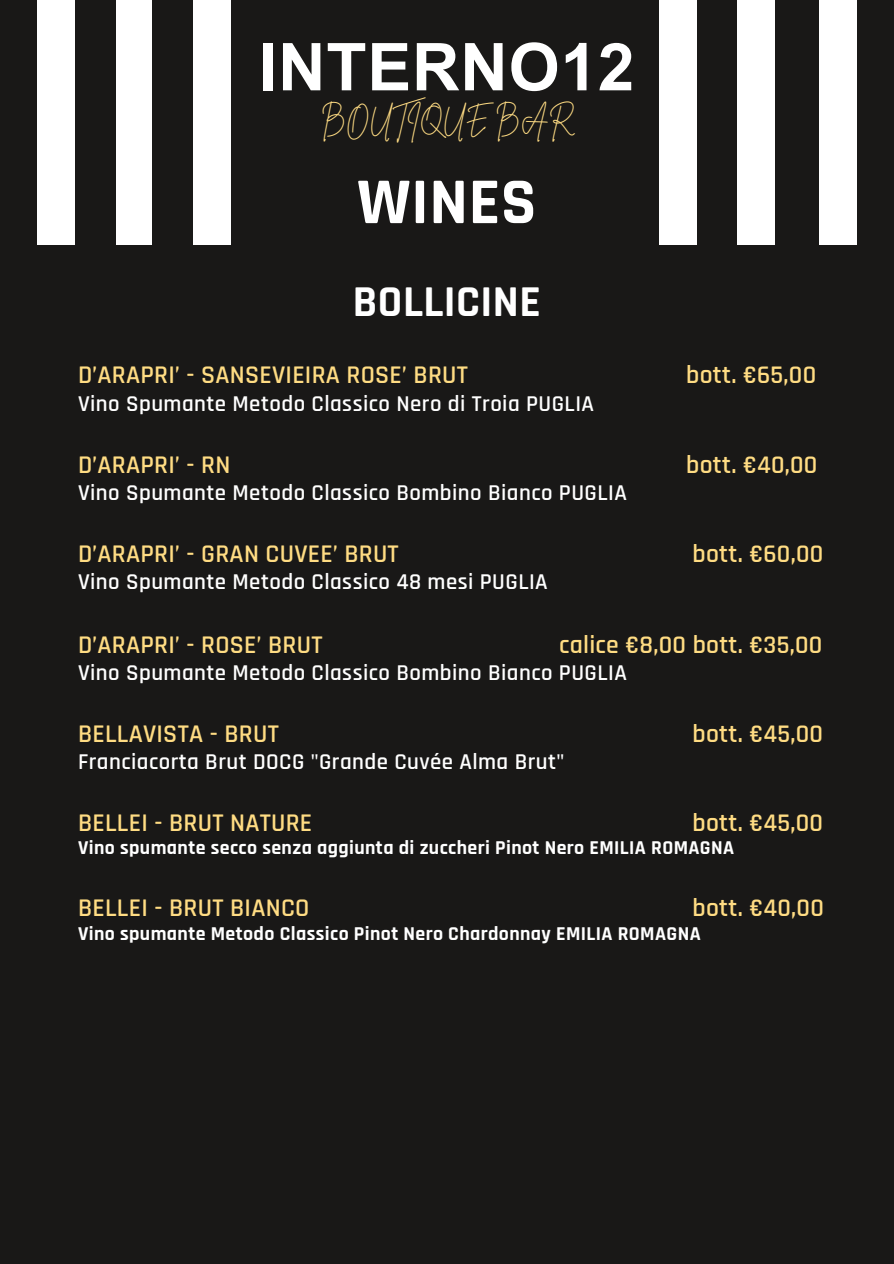
<style>
.page{position:relative;width:894px;height:1264px;background:#fff}
.page>*{position:absolute;margin:0;border:0;box-sizing:border-box;transform-origin:0 0}
.t1{font:700 65.85px "Arial MT Pro";letter-spacing:.01em;color:#fff}
.t2{font:700 65.85px "Rajdhani";letter-spacing:.01em;color:#fff}
.t3{font:700 44.55px "Rajdhani";letter-spacing:.01em;color:#fff}
.t4{font:600 25.65px "Rajdhani";letter-spacing:.01em;color:#ffdc83}
.t5{font:25.35px "Brittany Signature";letter-spacing:.01em;color:#ffdc83}
.t6{font:600 22.8px "Rajdhani";letter-spacing:.02em;color:#fff}
.t7{font:700 19.8px "Rajdhani";letter-spacing:.02em;color:#fff}
</style>
<div class="page">
<div style="left:0;top:0;width:893px;height:1263px;background:#191817"></div>
<div style="left:37px;top:0;width:38px;height:244px;background:#fff"></div>
<div style="left:115px;top:0;width:38px;height:244px;background:#fff"></div>
<div style="left:193px;top:0;width:38px;height:244px;background:#fff"></div>
<div style="left:818px;top:0;width:38px;height:244px;background:#fff"></div>
<div style="left:737px;top:0;width:37px;height:244px;background:#fff"></div>
<div style="left:659px;top:0;width:37px;height:244px;background:#fff"></div>
<h4 class="t1" style="left:259px;top:42px;width:377px">INTERNO12</h4>
<h4 class="t5" style="left:321px;top:103px;width:252px">BOUTIQUE BAR</h4>
<h1 class="t2" style="left:357px;top:162px;width:181px">WINES</h1>
<h2 class="t3" style="left:353px;top:274px;width:189px">BOLLICINE</h2>
<h3 class="t4" style="left:78px;top:359px;width:391px">D’ARAPRI’ - SANSEVIEIRA ROSE’ BRUT</h3>
<h5 class="t4" style="left:686px;top:359px;width:131px">bott. €65,00</h5>
<h6 class="t6" style="left:78px;top:389px;width:517px">Vino Spumante Metodo Classico Nero di Troia PUGLIA</h6>
<h3 class="t4" style="left:78px;top:449px;width:154px">D’ARAPRI’ - RN</h3>
<h5 class="t4" style="left:686px;top:449px;width:133px">bott. €40,00</h5>
<h6 class="t6" style="left:78px;top:479px;width:550px">Vino Spumante Metodo Classico Bombino Bianco PUGLIA</h6>
<h3 class="t4" style="left:78px;top:538px;width:322px">D’ARAPRI’ - GRAN CUVEE’ BRUT</h3>
<h5 class="t4" style="left:692px;top:538px;width:132px">bott. €60,00</h5>
<h6 class="t6" style="left:78px;top:568px;width:471px">Vino Spumante Metodo Classico 48 mesi PUGLIA</h6>
<h3 class="t4" style="left:78px;top:628px;width:246px">D’ARAPRI’ - ROSE’ BRUT</h3>
<h5 class="t4" style="left:559px;top:628px;width:265px">calice €8,00 bott. €35,00</h5>
<h6 class="t6" style="left:78px;top:658px;width:550px">Vino Spumante Metodo Classico Bombino Bianco PUGLIA</h6>
<h3 class="t4" style="left:78px;top:718px;width:202px">BELLAVISTA - BRUT</h3>
<h5 class="t4" style="left:692px;top:718px;width:132px">bott. €45,00</h5>
<h6 class="t6" style="left:78px;top:747px;width:488px">Franciacorta Brut DOCG "Grande Cuvée Alma Brut"</h6>
<h3 class="t4" style="left:78px;top:807px;width:236px">BELLEI - BRUT NATURE</h3>
<h5 class="t4" style="left:692px;top:807px;width:132px">bott. €45,00</h5>
<p class="t7" style="left:78px;top:836px;width:657px">Vino spumante secco senza aggiunta di zuccheri Pinot Nero EMILIA ROMAGNA</p>
<h3 class="t4" style="left:78px;top:892px;width:233px">BELLEI - BRUT BIANCO</h3>
<h5 class="t4" style="left:692px;top:892px;width:133px">bott. €40,00</h5>
<p class="t7" style="left:78px;top:921px;width:624px">Vino spumante Metodo Classico Pinot Nero Chardonnay EMILIA ROMAGNA</p>
</div>
